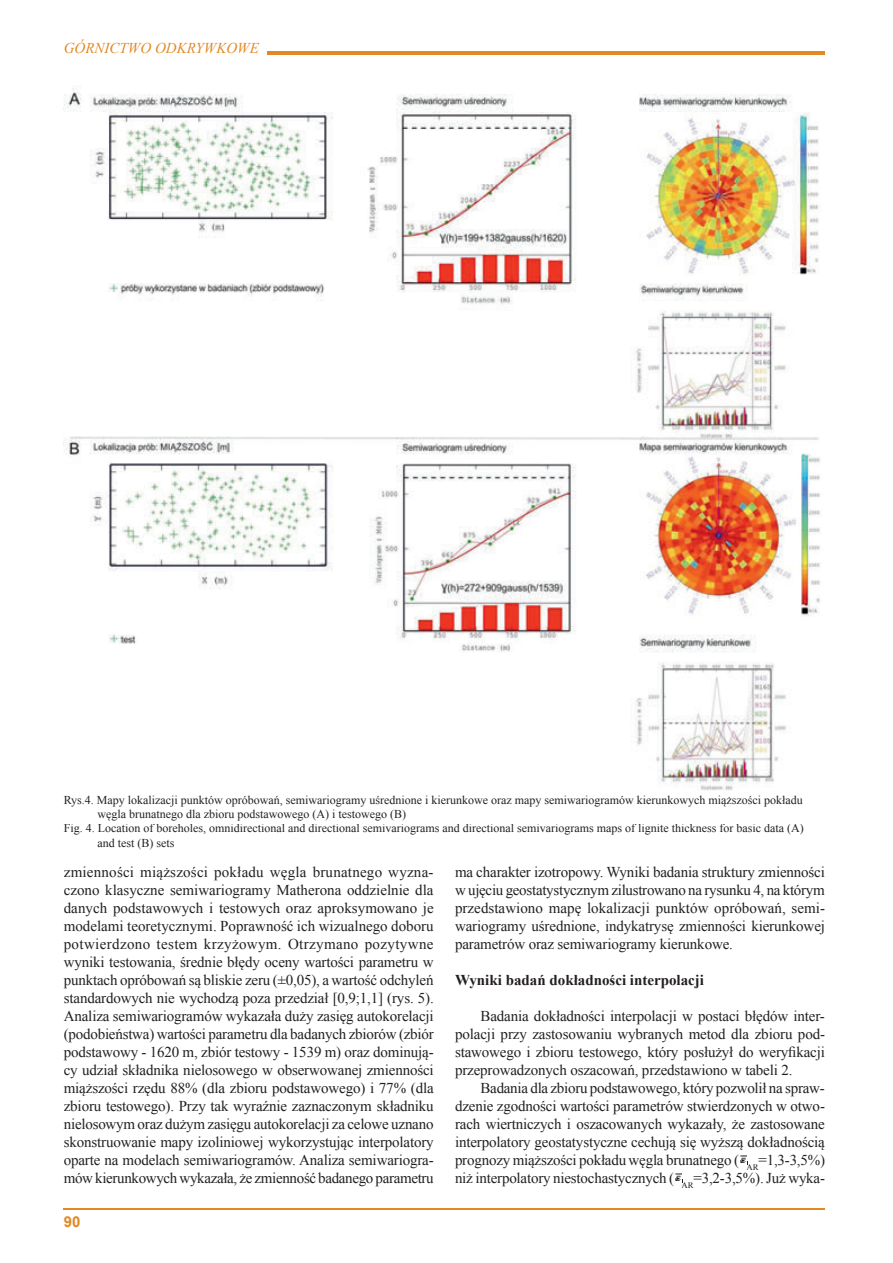
<style>
.page{position:relative;width:893px;height:1263px;background:#fff}
.page>*{position:absolute;margin:0;border:0;box-sizing:border-box;transform-origin:0 0}
.t1{font:15px/18px "Times New Roman";letter-spacing:-.01em;color:#231f20;text-align:justify}
.t2{font:700 15px "Times New Roman";color:#231f20}
.t3{font:italic 15px "Times New Roman";color:#e38824}
.t4{font:700 15px "Arial";color:#e38824}
.t5{font:12px "Times New Roman";color:#231f20}
</style>
<div class="page">
<hr style="left:64px;top:1208px;width:761px;height:1px;background:#e38824">
<hr style="left:267px;top:51px;width:558px;height:3px;background:#e38824">
<svg style="left:739px;top:1155px;width:7px;height:8px"></svg>
<svg style="left:675px;top:1173px;width:6px;height:8px"></svg>
<img style="left:64px;top:86px;width:756px;height:704px">
<p class="t3" style="left:64px;top:37px;width:197px">GÓRNICTWO ODKRYWKOWE</p>
<p class="t5" style="left:64px;top:791px;width:741px">Rys.4. Mapy lokalizacji punktów opróbowań, semiwariogramy uśrednione i kierunkowe oraz mapy semiwariogramów kierunkowych miąższości pokładu</p>
<p class="t5" style="left:98px;top:806px;width:310px">węgla brunatnego dla zbioru podstawowego (A) i testowego (B)</p>
<p class="t5" style="left:64px;top:820px;width:741px">Fig. 4. Location of boreholes, omnidirectional and directional semivariograms and directional semivariograms maps of lignite thickness for basic data (A)</p>
<p class="t5" style="left:98px;top:835px;width:78px">and test (B) sets</p>
<p class="t1" style="left:64px;top:863px;width:372px">zmienności miąższości pokładu węgla brunatnego wyzna&shy;czono klasyczne semiwariogramy Matherona oddzielnie dla danych podstawowych i testowych oraz aproksymowano je modelami teoretycznymi. Poprawność ich wizualnego doboru potwierdzono testem krzyżowym. Otrzymano pozytywne wyniki testowania, średnie błędy oceny wartości parametru w punktach opróbowań są bliskie zeru (±0,05), a wartość odchyleń standardowych nie wychodzą poza przedział [0,9;1,1] (rys. 5).<br>Analiza semiwariogramów wykazała duży zasięg autokorelacji (podobieństwa) wartości parametru dla badanych zbiorów (zbiór podstawowy - 1620 m, zbiór testowy - 1539 m) oraz dominują&shy;cy udział składnika nielosowego w obserwowanej zmienności miąższości rzędu 88% (dla zbioru podstawowego) i 77% (dla zbioru testowego). Przy tak wyraźnie zaznaczonym składniku nielosowym oraz dużym zasięgu autokorelacji za celowe uznano skonstruowanie mapy izoliniowej wykorzystując interpolatory oparte na modelach semiwariogramów. Analiza semiwariogra&shy;mów kierunkowych wykazała, że zmienność badanego parametru</p>
<p class="t1" style="left:455px;top:863px;width:372px">ma charakter izotropowy. Wyniki badania struktury zmienności w ujęciu geostatystycznym zilustrowano na rysunku 4, na którym przedstawiono mapę lokalizacji punktów opróbowań, semi&shy;wariogramy uśrednione, indykatrysę zmienności kierunkowej parametrów oraz semiwariogramy kierunkowe.</p>
<p class="t2" style="left:455px;top:970px;width:251px">Wyniki badań dokładności interpolacji</p>
<p class="t1" style="left:455px;top:1007px;width:372px;text-indent:26px">Badania dokładności interpolacji w postaci błędów inter&shy;polacji przy zastosowaniu wybranych metod dla zbioru pod&shy;stawowego i zbioru testowego, który posłużył do weryfikacji przeprowadzonych oszacowań, przedstawiono w tabeli 2.</p>
<p class="t1" style="left:455px;top:1079px;width:372px;text-indent:26px">Badania dla zbioru podstawowego, który pozwolił na spraw&shy;dzenie zgodności wartości parametrów stwierdzonych w otwo&shy;rach wiertniczych i oszacowanych wykazały, że zastosowane interpolatory geostatystyczne cechują się wyższą dokładnością prognozy miąższości pokładu węgla brunatnego ( <sub>AR</sub>=1,3-3,5%) niż interpolatory niestochastycznych ( <sub>AR</sub>=3,2-3,5%). Już wyka-</p>
<p class="t4" style="left:64px;top:1212px;width:18px">90</p>
</div>
